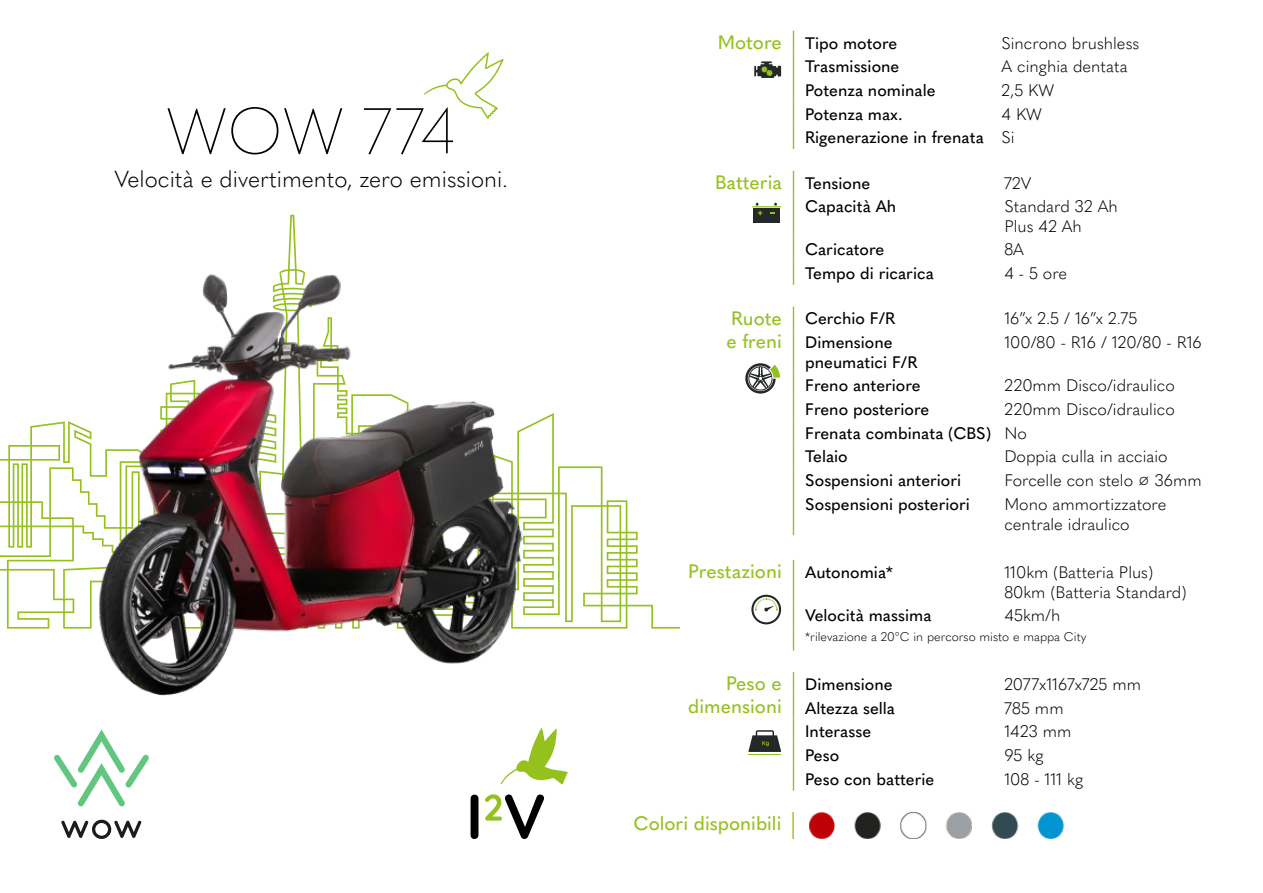
<style>
.page{position:relative;width:1263px;height:893px;background:#fff}
.page>*{position:absolute;margin:0;border:0;box-sizing:border-box;transform-origin:0 0}
.t1{font:100 63.6px "Quasimoda";color:#000}
.t2{font:300 22.8px "Quasimoda";color:#000}
.t3{font:500 19.2px/23.1px "Quasimoda";color:#95c11f;text-align:right}
.t4{font:500 16.5px/23.7px "Quasimoda";color:#000}
.t5{font:300 16.5px/19.8px "Quasimoda";color:#000}
.t6{font:300 12.3px "Quasimoda";color:#000}
.s1{font-size:19.2px;color:#95c11f}
.s2{font-weight:300}
.s3{font-size:16.5px;color:#000}
</style>
<div class="page">
<svg style="left:0;top:215px;width:680px;height:414px"></svg>
<svg style="left:500px;top:728px;width:68px;height:57px"></svg>
<svg style="left:471px;top:795px;width:7px;height:44px"></svg>
<svg style="left:485px;top:794px;width:59px;height:45px"></svg>
<svg style="left:424px;top:52px;width:80px;height:67px"></svg>
<svg style="left:793px;top:672px;width:1px;height:118px"></svg>
<svg style="left:748px;top:730px;width:34px;height:25px"></svg>
<hr style="left:793px;top:560px;width:1px;height:43px;background:#95c11f">
<svg style="left:793px;top:603px;width:1px;height:47px"></svg>
<svg style="left:751px;top:595px;width:30px;height:29px"></svg>
<svg style="left:793px;top:307px;width:1px;height:23px"></svg>
<hr style="left:793px;top:330px;width:1px;height:43px;background:#95c11f">
<svg style="left:793px;top:373px;width:1px;height:119px"></svg>
<hr style="left:793px;top:492px;width:1px;height:43px;background:#95c11f">
<svg style="left:745px;top:363px;width:36px;height:31px"></svg>
<svg style="left:793px;top:171px;width:1px;height:23px"></svg>
<hr style="left:793px;top:194px;width:1px;height:44px;background:#95c11f">
<svg style="left:793px;top:238px;width:1px;height:47px"></svg>
<div style="left:753px;top:208px;width:27px;height:14px;background:#252829"></div>
<svg style="left:752px;top:203px;width:29px;height:12px"></svg>
<svg style="left:793px;top:31px;width:1px;height:118px"></svg>
<svg style="left:754px;top:61px;width:27px;height:17px"></svg>
<img style="left:83px;top:259px;width:461px;height:437px">
<svg style="left:54px;top:729px;width:95px;height:78px"></svg>
<svg style="left:61px;top:820px;width:81px;height:19px"></svg>
<hr style="left:792px;top:812px;width:2px;height:27px;background:#95c11f">
<img style="left:809px;top:812px;width:255px;height:26px">
<h1 class="t1" style="left:166px;top:83px;width:292px">WOW 774</h1>
<h2 class="t2" style="left:114px;top:162px;width:395px">Velocità e divertimento, zero emissioni.</h2>
<p class="t4" style="left:718px;top:30px;width:181px"><span class="s1">Motore</span> Tipo motore</p>
<p class="t5" style="left:1002px;top:32px;width:139px">Sincrono brushless</p>
<p class="t4" style="left:805px;top:53px;width:96px">Trasmissione</p>
<p class="t5" style="left:1002px;top:55px;width:128px">A cinghia dentata</p>
<p class="t4" style="left:805px;top:77px;width:132px">Potenza nominale</p>
<p class="t5" style="left:1002px;top:79px;width:54px">2,5 KW</p>
<p class="t4" style="left:805px;top:101px;width:99px">Potenza max.</p>
<p class="t4" style="left:805px;top:101px;width:238px;text-indent:196px"><span class="s2">4 KW<br></span>Rigenerazione in frenata <span class="s2">Si</span></p>
<p class="t3" style="left:715px;top:169px;width:157px">Batteria <span class="s3">Tensione</span></p>
<p class="t5" style="left:1004px;top:172px;width:28px">72V</p>
<p class="t4" style="left:805px;top:193px;width:93px">Capacità Ah</p>
<p class="t5" style="left:1004px;top:195px;width:115px">Standard 32 Ah<br>Plus 42 Ah</p>
<p class="t4" style="left:805px;top:237px;width:81px">Caricatore</p>
<p class="t5" style="left:1004px;top:239px;width:21px">8A</p>
<p class="t4" style="left:805px;top:260px;width:130px">Tempo di ricarica</p>
<p class="t5" style="left:1004px;top:262px;width:64px">4 - 5 ore</p>
<p class="t3" style="left:726px;top:305px;width:57px;text-align:left">Ruote e freni</p>
<p class="t4" style="left:805px;top:306px;width:92px">Cerchio F/R</p>
<p class="t5" style="left:1004px;top:308px;width:135px">16”x 2.5 / 16”x 2.75</p>
<p class="t4" style="left:805px;top:331px;width:114px;line-height:19.8px">Dimensione pneumatici F/R</p>
<p class="t5" style="left:1004px;top:331px;width:199px">100/80 - R16 / 120/80 - R16</p>
<p class="t4" style="left:805px;top:373px;width:117px">Freno anteriore</p>
<p class="t5" style="left:1004px;top:375px;width:172px">220mm Disco/idraulico</p>
<p class="t4" style="left:805px;top:396px;width:126px">Freno posteriore</p>
<p class="t4" style="left:805px;top:396px;width:371px;text-indent:199px"><span class="s2">220mm Disco/idraulico<br></span>Frenata combinata (CBS) <span class="s2">No<br></span>Telaio</p>
<p class="t5" style="left:1004px;top:446px;width:165px">Doppia culla in acciaio</p>
<p class="t4" style="left:805px;top:467px;width:158px">Sospensioni anteriori</p>
<p class="t5" style="left:1004px;top:469px;width:199px">Forcelle con stelo ∅ 36mm</p>
<p class="t4" style="left:805px;top:491px;width:166px">Sospensioni posteriori</p>
<p class="t5" style="left:1004px;top:493px;width:163px">Mono ammortizzatore centrale idraulico</p>
<p class="t3" style="left:688px;top:558px;width:206px">Prestazioni <span class="s3">Autonomia*</span></p>
<p class="t5" style="left:1004px;top:561px;width:184px">110km (Batteria Plus)<br>80km (Batteria Standard)</p>
<p class="t4" style="left:805px;top:602px;width:128px">Velocità massima</p>
<p class="t5" style="left:1004px;top:604px;width:58px">45km/h</p>
<p class="t6" style="left:805px;top:627px;width:283px">*rilevazione a 20°C in percorso misto e mappa City</p>
<p class="t3" style="left:688px;top:671px;width:95px">Peso e dimensioni</p>
<p class="t4" style="left:805px;top:671px;width:89px">Dimensione</p>
<p class="t5" style="left:1004px;top:673px;width:138px">2077x1167x725 mm</p>
<p class="t4" style="left:805px;top:695px;width:91px">Altezza sella</p>
<p class="t5" style="left:1004px;top:697px;width:61px">785 mm</p>
<p class="t4" style="left:805px;top:719px;width:67px">Interasse</p>
<p class="t5" style="left:1004px;top:721px;width:68px">1423 mm</p>
<p class="t4" style="left:805px;top:742px;width:36px">Peso</p>
<p class="t5" style="left:1004px;top:744px;width:41px">95 kg</p>
<p class="t4" style="left:805px;top:766px;width:131px">Peso con batterie</p>
<p class="t5" style="left:1004px;top:768px;width:80px">108 - 111 kg</p>
<p class="t3" style="left:634px;top:811px;width:149px">Colori disponibili</p>
</div>
